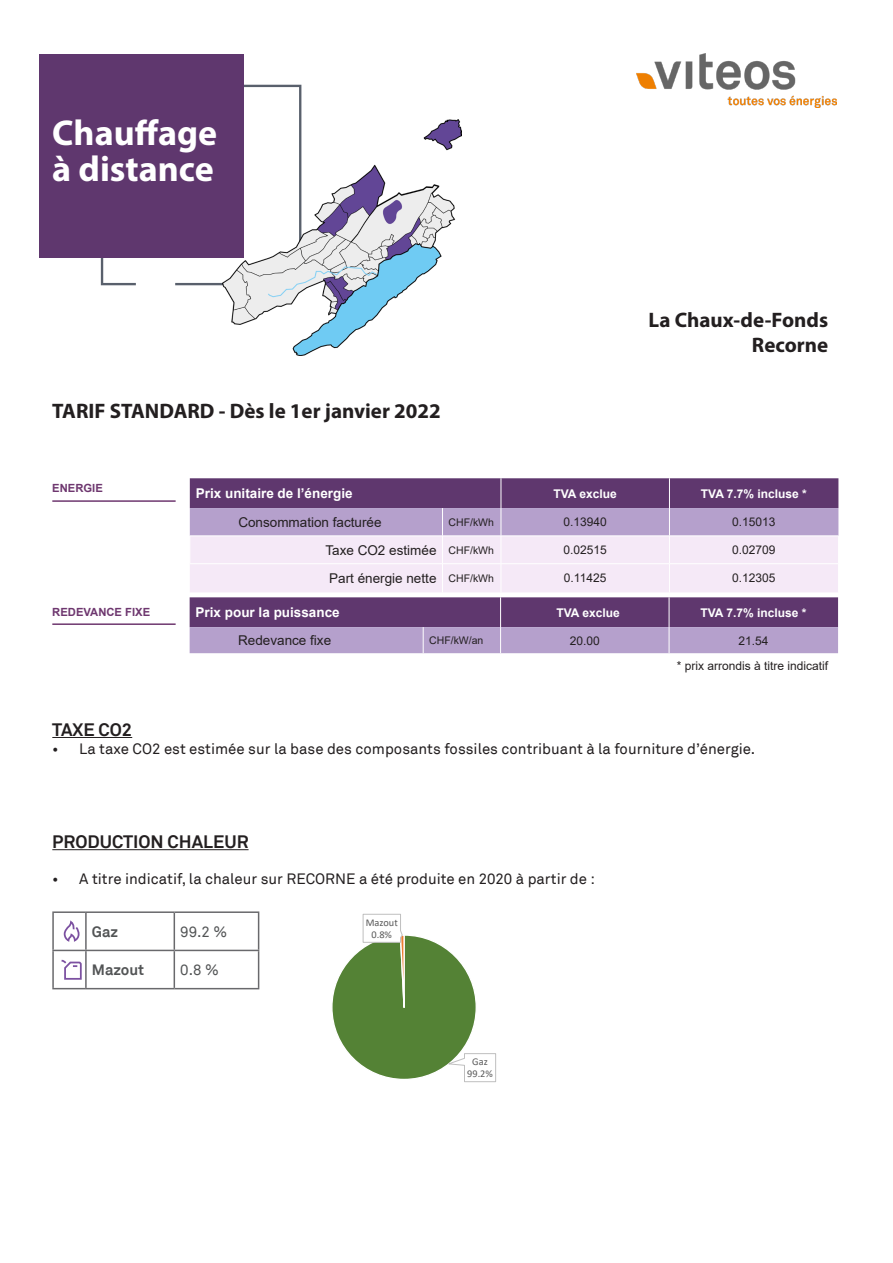
<style>
.page{position:relative;width:893px;height:1263px;background:#fff}
.page>*{position:absolute;margin:0;border:0;box-sizing:border-box;transform-origin:0 0}
.t1{font:700 36px "Myriad Pro";color:#fff}
.t2{font:700 21px "Myriad Pro";color:#231f20}
.t3{font:700 18px "Akkurat";color:#231f20}
.t4{font:15px "Akkurat";color:#231f20}
.t5{font:700 15px "Akkurat";color:#525455}
.t6{font:15px "Akkurat";color:#525455}
.t7{font:13.5px "Arial";color:#231f20}
.t8{font:700 13.5px "Arial";color:#fff}
.t9{font:12px "Arial";color:#231f20}
.t10{font:700 12px "Arial";color:#fff}
.t11{font:700 11.25px "Arial";color:#6e376f}
.t12{font:10.5px "Arial";color:#231f20}
.t13{font:10.35px/12.6px "Calibri";color:#595959;text-align:center}
</style>
<div class="page">
<hr style="left:52px;top:911px;width:34px;height:2px;background:#69696c">
<hr style="left:52px;top:913px;width:2px;height:37px;background:#69696c">
<hr style="left:86px;top:911px;width:88px;height:2px;background:#69696c">
<hr style="left:85px;top:913px;width:2px;height:37px;background:#69696c">
<hr style="left:174px;top:911px;width:85px;height:2px;background:#69696c">
<hr style="left:174px;top:913px;width:1px;height:37px;background:#69696c">
<hr style="left:258px;top:913px;width:1px;height:37px;background:#69696c">
<hr style="left:52px;top:950px;width:34px;height:1px;background:#69696c">
<hr style="left:52px;top:951px;width:2px;height:37px;background:#69696c">
<hr style="left:86px;top:950px;width:88px;height:1px;background:#69696c">
<hr style="left:85px;top:951px;width:2px;height:37px;background:#69696c">
<hr style="left:174px;top:950px;width:85px;height:1px;background:#69696c">
<hr style="left:174px;top:951px;width:1px;height:37px;background:#69696c">
<hr style="left:258px;top:951px;width:1px;height:37px;background:#69696c">
<hr style="left:52px;top:988px;width:34px;height:1px;background:#69696c">
<hr style="left:86px;top:988px;width:88px;height:1px;background:#69696c">
<hr style="left:174px;top:988px;width:85px;height:1px;background:#69696c">
<svg style="left:63px;top:920px;width:17px;height:22px"></svg>
<svg style="left:61px;top:959px;width:21px;height:21px"></svg>
<hr style="left:52px;top:849px;width:197px;height:1px;background:#231f20">
<svg style="left:101px;top:85px;width:200px;height:200px"></svg>
<img style="left:636px;top:54px;width:201px;height:54px">
<hr style="left:52px;top:500px;width:124px;height:2px;background:#6e376f">
<div style="left:39px;top:54px;width:205px;height:204px;background:#5f376e"></div>
<hr style="left:52px;top:623px;width:124px;height:2px;background:#6e376f">
<svg style="left:190px;top:478px;width:649px;height:175px;background:#af97bc"></svg>
<hr style="left:500px;top:597px;width:1px;height:30px;background:#fff">
<hr style="left:669px;top:597px;width:1px;height:30px;background:#fff">
<hr style="left:52px;top:737px;width:80px;height:1px;background:#231f20">
<svg style="left:332px;top:913px;width:164px;height:170px"></svg>
<img style="left:223px;top:120px;width:238px;height:236px">
<p class="t1" style="left:52px;top:109px;width:166px">Chauffage</p>
<p class="t1" style="left:52px;top:145px;width:163px">à distance</p>
<p class="t2" style="left:52px;top:397px;width:390px">TARIF STANDARD - Dès le 1er janvier 2022</p>
<p class="t2" style="left:648px;top:306px;width:181px">La Chaux-de-Fonds</p>
<p class="t2" style="left:752px;top:332px;width:78px">Recorne</p>
<p class="t11" style="left:52px;top:480px;width:52px">ENERGIE</p>
<p class="t8" style="left:196px;top:484px;width:158px">Prix unitaire de l’énergie</p>
<p class="t10" style="left:553px;top:485px;width:65px">TVA exclue</p>
<p class="t10" style="left:701px;top:485px;width:108px">TVA 7.7% incluse *</p>
<p class="t7" style="left:238px;top:513px;width:145px">Consommation facturée</p>
<p class="t12" style="left:448px;top:515px;width:47px">CHF/kWh</p>
<p class="t9" style="left:563px;top:514px;width:45px">0.13940</p>
<p class="t9" style="left:732px;top:514px;width:45px">0.15013</p>
<p class="t7" style="left:325px;top:541px;width:113px">Taxe CO2 estimée</p>
<p class="t12" style="left:448px;top:543px;width:47px">CHF/kWh</p>
<p class="t9" style="left:563px;top:542px;width:45px">0.02515</p>
<p class="t9" style="left:732px;top:542px;width:45px">0.02709</p>
<p class="t7" style="left:329px;top:569px;width:109px">Part énergie nette</p>
<p class="t12" style="left:448px;top:571px;width:47px">CHF/kWh</p>
<p class="t9" style="left:564px;top:570px;width:44px">0.11425</p>
<p class="t9" style="left:732px;top:570px;width:45px">0.12305</p>
<p class="t11" style="left:52px;top:604px;width:99px">REDEVANCE FIXE</p>
<p class="t8" style="left:196px;top:603px;width:146px">Prix pour la puissance</p>
<p class="t10" style="left:556px;top:604px;width:65px">TVA exclue</p>
<p class="t10" style="left:700px;top:604px;width:108px">TVA 7.7% incluse *</p>
<p class="t7" style="left:238px;top:631px;width:95px">Redevance fixe</p>
<p class="t12" style="left:429px;top:633px;width:56px">CHF/kW/an</p>
<p class="t9" style="left:570px;top:632px;width:32px">20.00</p>
<p class="t9" style="left:738px;top:632px;width:32px">21.54</p>
<p class="t9" style="left:677px;top:658px;width:153px">* prix arrondis à titre indicatif</p>
<p class="t3" style="left:52px;top:718px;width:81px">TAXE CO2</p>
<p class="t4" style="left:52px;top:740px;width:704px">• La taxe CO2 est estimée sur la base des composants fossiles contribuant à la fourniture d’énergie.</p>
<p class="t3" style="left:52px;top:830px;width:198px">PRODUCTION CHALEUR</p>
<p class="t4" style="left:52px;top:870px;width:544px">• A titre indicatif, la chaleur sur RECORNE a été produite en 2020 à partir de :</p>
<p class="t5" style="left:92px;top:922px;width:28px">Gaz</p>
<p class="t6" style="left:180px;top:923px;width:48px">99.2 %</p>
<p class="t5" style="left:92px;top:960px;width:54px">Mazout</p>
<p class="t6" style="left:180px;top:961px;width:40px">0.8 %</p>
<p class="t13" style="left:366px;top:915px;width:34px">Mazout<br>0.8%</p>
<p class="t13" style="left:467px;top:1055px;width:27px">Gaz<br>99.2%</p>
</div>
